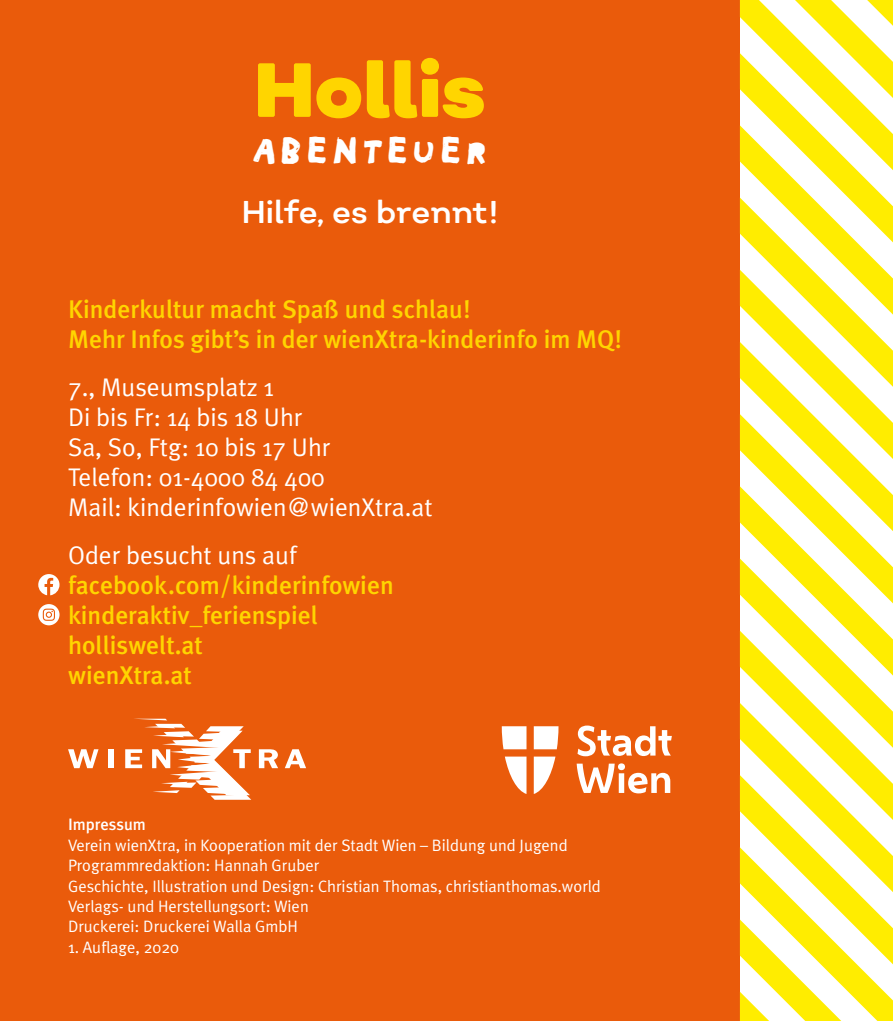
<style>
.page{position:relative;width:893px;height:1021px;background:#fff}
.page>*{position:absolute;margin:0;border:0;box-sizing:border-box;transform-origin:0 0}
.t1{font:900 76.5px "Nutmeg";color:#ffd500}
.t2{font:900 40.5px "Letterine";letter-spacing:.125em;color:#fff}
.t3{font:31.5px "Nutmeg";color:#fff}
.t4{font:500 25.5px/30px "Meta Plus";color:#ffd500}
.t5{font:25.5px/30px "Meta Plus Normal";color:#fff}
.t6{font:16.5px/20.4px "Meta Plus Normal";color:#fff}
.t7{font:500 16.5px "Meta Plus";color:#fff}
</style>
<div class="page">
<div style="left:0;top:0;width:740px;height:1020px;background:#ea5b0b"></div>
<svg style="left:740px;top:0;width:153px;height:330px"></svg>
<svg style="left:740px;top:330px;width:153px;height:36px"></svg>
<svg style="left:740px;top:366px;width:153px;height:654px"></svg>
<svg style="left:740px;top:402px;width:150px;height:618px"></svg>
<svg style="left:740px;top:438px;width:114px;height:582px"></svg>
<svg style="left:740px;top:474px;width:78px;height:546px"></svg>
<svg style="left:68px;top:749px;width:31px;height:19px"></svg>
<div style="left:108px;top:749px;width:6px;height:19px;background:#fff"></div>
<svg style="left:125px;top:718px;width:126px;height:81px"></svg>
<svg style="left:259px;top:749px;width:19px;height:19px"></svg>
<svg style="left:285px;top:749px;width:21px;height:19px"></svg>
<svg style="left:502px;top:726px;width:24px;height:23px"></svg>
<svg style="left:505px;top:756px;width:21px;height:38px"></svg>
<svg style="left:534px;top:726px;width:24px;height:23px"></svg>
<svg style="left:534px;top:756px;width:21px;height:38px"></svg>
<svg style="left:577px;top:725px;width:95px;height:31px"></svg>
<svg style="left:577px;top:763px;width:93px;height:30px"></svg>
<svg style="left:38px;top:604px;width:22px;height:21px"></svg>
<svg style="left:38px;top:574px;width:22px;height:21px"></svg>
<h1 class="t1" style="left:254px;top:40px;width:233px">Hollis</h1>
<h2 class="t2" style="left:253px;top:124px;width:236px">ABENTEUER</h2>
<h3 class="t3" style="left:242px;top:192px;width:258px">Hilfe, es brennt!</h3>
<h3 class="t4" style="left:68px;top:294px;width:555px">Kinderkultur macht Spaß und schlau!<br>Mehr Infos gibt’s in der wienXtra-kinderinfo im MQ!</h3>
<h3 class="t5" style="left:68px;top:372px;width:366px">7., Museumsplatz 1<br>Di bis Fr: 14 bis 18 Uhr<br>Sa, So, Ftg: 10 bis 17 Uhr<br>Telefon: 01-4000 84 400<br>Mail: kinderinfowien@wienXtra.at</h3>
<h3 class="t5" style="left:68px;top:540px;width:230px">Oder besucht uns auf</h3>
<h3 class="t4" style="left:68px;top:570px;width:327px">facebook.com/kinderinfowien kinderaktiv_ferienspiel holliswelt.at<br>wienXtra.at</h3>
<p class="t7" style="left:68px;top:815px;width:79px">Impressum</p>
<p class="t6" style="left:68px;top:834px;width:534px">Verein wienXtra, in Kooperation mit der Stadt Wien – Bildung und Jugend Programmredaktion: Hannah Gruber<br>Geschichte, Illustration und Design: Christian Thomas, christianthomas.world Verlags- und Herstellungsort: Wien<br>Druckerei: Druckerei Walla GmbH</p>
<p class="t6" style="left:68px;top:936px;width:112px">1. Auflage, 2020</p>
</div>
